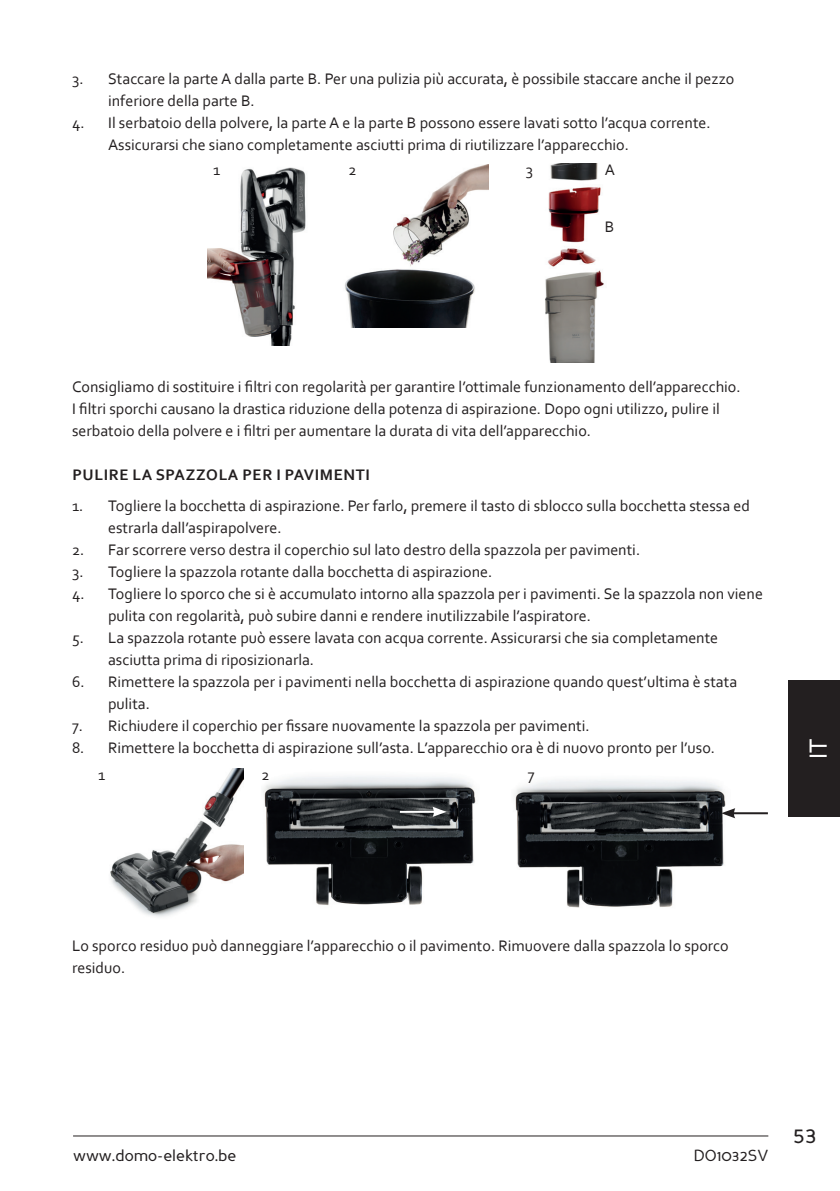
<style>
.page{position:relative;width:840px;height:1191px;background:#fff}
.page>*{position:absolute;margin:0;border:0;box-sizing:border-box;transform-origin:0 0}
.t1{font:26px "Corbel";color:#fff}
.t2{font:24px "Perspective Sans";color:#231f20}
.t3{font:16px/22px "Corbel";color:#231f20}
.t4{font:700 16px "Corbel";letter-spacing:.04em;color:#231f20}
.t5{font:16px "Perspective Sans";color:#231f20}
</style>
<div class="page">
<hr style="left:73px;top:1135px;width:694px;height:1px;background:#231f20">
<div style="left:788px;top:680px;width:51px;height:136px;background:#231f20"></div>
<img style="left:263px;top:776px;width:213px;height:130px">
<img style="left:110px;top:768px;width:133px;height:149px">
<img style="left:514px;top:780px;width:212px;height:128px">
<hr style="left:399px;top:811px;width:36px;height:2px;background:#fff">
<svg style="left:432px;top:806px;width:14px;height:11px"></svg>
<hr style="left:731px;top:812px;width:36px;height:2px;background:#231f20">
<svg style="left:720px;top:808px;width:14px;height:10px"></svg>
<img style="left:345px;top:164px;width:143px;height:163px">
<img style="left:208px;top:167px;width:98px;height:178px">
<img style="left:545px;top:163px;width:59px;height:200px">
<p class="t3" style="left:108px;top:67px;width:627px;text-indent:-36px">3. Staccare la parte A dalla parte B. Per una pulizia più accurata, è possibile staccare anche il pezzo inferiore della parte B.</p>
<p class="t3" style="left:108px;top:111px;width:603px;text-indent:-36px">4. Il serbatoio della polvere, la parte A e la parte B possono essere lavati sotto l’acqua corrente.<br>Assicurarsi che siano completamente asciutti prima di riutilizzare l’apparecchio.</p>
<p class="t3" style="left:213px;top:159px;width:9px">1</p>
<p class="t3" style="left:348px;top:159px;width:10px">2</p>
<p class="t3" style="left:525px;top:159px;width:9px">3</p>
<p class="t3" style="left:604px;top:159px;width:12px">A</p>
<p class="t3" style="left:604px;top:215px;width:11px">B</p>
<p class="t3" style="left:72px;top:375px;width:669px">Consigliamo di sostituire i filtri con regolarità per garantire l’ottimale funzionamento dell’apparecchio.<br>I filtri sporchi causano la drastica riduzione della potenza di aspirazione. Dopo ogni utilizzo, pulire il serbatoio della polvere e i filtri per aumentare la durata di vita dell’apparecchio.</p>
<p class="t4" style="left:72px;top:465px;width:299px">PULIRE LA SPAZZOLA PER I PAVIMENTI</p>
<p class="t3" style="left:108px;top:494px;width:643px;text-indent:-36px">1. Togliere la bocchetta di aspirazione. Per farlo, premere il tasto di sblocco sulla bocchetta stessa ed estrarla dall’aspirapolvere.</p>
<p class="t3" style="left:72px;top:538px;width:569px">2. Far scorrere verso destra il coperchio sul lato destro della spazzola per pavimenti.</p>
<p class="t3" style="left:72px;top:560px;width:421px">3. Togliere la spazzola rotante dalla bocchetta di aspirazione.</p>
<p class="t3" style="left:108px;top:582px;width:656px;text-indent:-36px">4. Togliere lo sporco che si è accumulato intorno alla spazzola per i pavimenti. Se la spazzola non viene pulita con regolarità, può subire danni e rendere inutilizzabile l’aspiratore.</p>
<p class="t3" style="left:108px;top:626px;width:611px;text-indent:-36px">5. La spazzola rotante può essere lavata con acqua corrente. Assicurarsi che sia completamente asciutta prima di riposizionarla.</p>
<p class="t3" style="left:108px;top:670px;width:630px;text-indent:-36px">6. Rimettere la spazzola per i pavimenti nella bocchetta di aspirazione quando quest’ultima è stata pulita.</p>
<p class="t3" style="left:72px;top:714px;width:519px">7. Richiudere il coperchio per fissare nuovamente la spazzola per pavimenti.</p>
<p class="t3" style="left:72px;top:736px;width:644px">8. Rimettere la bocchetta di aspirazione sull’asta. L’apparecchio ora è di nuovo pronto per l’uso.</p>
<p class="t3" style="left:98px;top:763px;width:9px">1</p>
<p class="t3" style="left:261px;top:763px;width:10px">2</p>
<p class="t3" style="left:527px;top:763px;width:8px">7</p>
<h1 class="t1" style="left:801px;top:759px;width:22px;rotate:-90deg">IT</h1>
<p class="t3" style="left:72px;top:934px;width:658px">Lo sporco residuo può danneggiare l’apparecchio o il pavimento. Rimuovere dalla spazzola lo sporco residuo.</p>
<p class="t5" style="left:73px;top:1146px;width:165px">www.domo-elektro.be</p>
<p class="t5" style="left:693px;top:1146px;width:76px">DO1032SV</p>
<h2 class="t2" style="left:792px;top:1120px;width:26px">53</h2>
</div>
